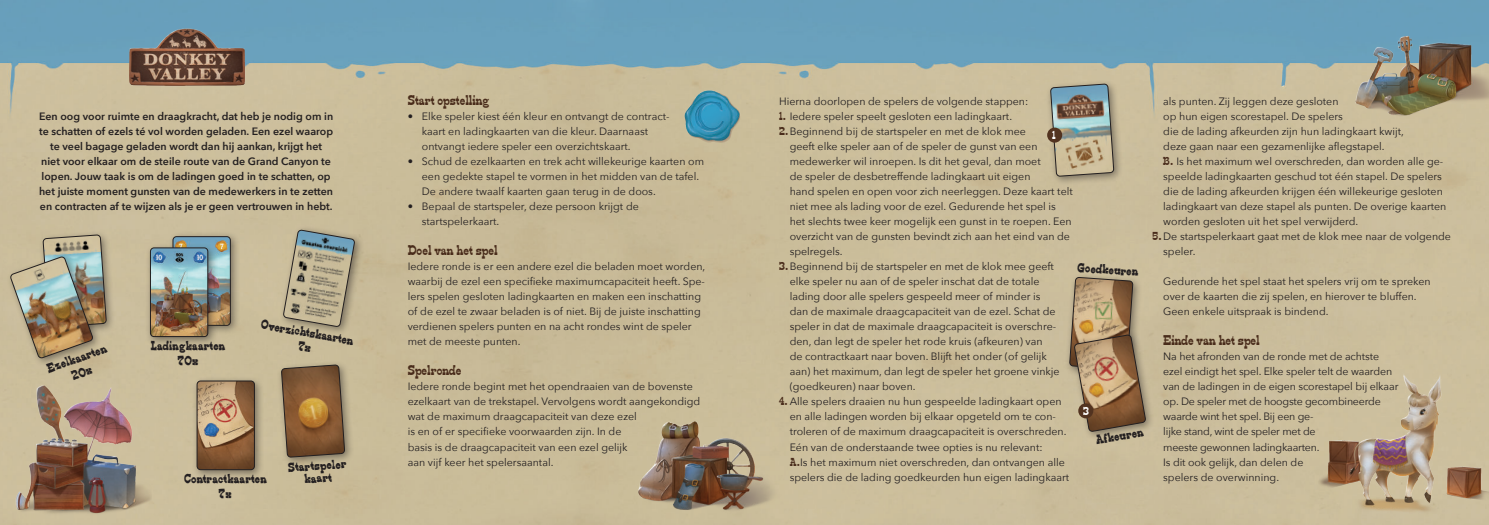
<style>
.page{position:relative;width:1489px;height:525px;background:#fff}
.page>*{position:absolute;margin:0;border:0;box-sizing:border-box;transform-origin:0 0}
.t1{font:13.75px "Edmunds";color:#492c1b}
.t2{font:12.5px/15px "Edmunds Distressed";letter-spacing:.01em;color:#231f20;text-align:center}
.t3{font:11.25px "Edmunds";color:#fff}
.t4{font:10.62px/15px "Avenir Next";color:#231f20}
.t5{font:600 10.62px/15px "Avenir Next";color:#231f20;text-align:center}
.s1{font-family:"Edmunds";font-size:11.25px;color:#492c1b}
</style>
<div class="page">
<img style="left:0;top:0;width:1488px;height:524px">
<div style="left:167px;top:231px;width:73px;height:104px;background:#231f20;opacity:.5"></div>
<img style="left:173px;top:236px;width:57px;height:89px">
<div style="left:173px;top:236px;width:57px;height:89px;border:1px solid #231f20;border-radius:4px"></div>
<img style="left:92px;top:0;width:191px;height:119px">
<div style="left:38px;top:230px;width:78px;height:107px;background:#231f20;opacity:.5"></div>
<div style="left:6px;top:252px;width:96px;height:115px;background:#231f20;opacity:.5"></div>
<img style="left:10px;top:235px;width:96px;height:123px">
<div style="left:145px;top:243px;width:73px;height:104px;background:#231f20;opacity:.5"></div>
<img style="left:150px;top:248px;width:58px;height:88px">
<div style="left:150px;top:248px;width:58px;height:88px;border:1px solid #231f20;border-radius:4px"></div>
<div style="left:279px;top:225px;width:85px;height:111px;background:#231f20;opacity:.5"></div>
<svg style="left:283px;top:230px;width:72px;height:96px;background:#a4a089"></svg>
<div style="left:192px;top:376px;width:72px;height:104px;background:#231f20;opacity:.5"></div>
<img style="left:197px;top:381px;width:57px;height:88px">
<div style="left:197px;top:381px;width:57px;height:88px;border:1px solid #231f20;border-radius:4px"></div>
<div style="left:277px;top:360px;width:77px;height:107px;background:#231f20;opacity:.5"></div>
<svg style="left:281px;top:365px;width:63px;height:92px;background:#87603a"></svg>
<div style="left:1045px;top:79px;width:78px;height:107px;background:#231f20;opacity:.5"></div>
<img style="left:1050px;top:84px;width:63px;height:92px">
<div style="left:1047px;top:127px;width:15px;height:15px;background:#523320;border-radius:50%"></div>
<div style="left:1064px;top:272px;width:78px;height:107px;background:#cabd9c"></div>
<div style="left:1069px;top:330px;width:85px;height:111px;background:#231f20;opacity:.5"></div>
<svg style="left:1069px;top:277px;width:76px;height:154px"></svg>
<div style="left:1078px;top:403px;width:15px;height:15px;background:#523320;border-radius:50%"></div>
<img style="left:0;top:376px;width:151px;height:148px">
<img style="left:597px;top:402px;width:212px;height:122px">
<img style="left:679px;top:84px;width:69px;height:60px">
<img style="left:1311px;top:0;width:177px;height:172px">
<img style="left:1298px;top:266px;width:190px;height:258px">
<svg style="left:298px;top:341px;width:13px;height:11px"></svg>
<p class="t5" style="left:39px;top:110px;width:295px">Een oog voor ruimte en draagkracht, dat heb je nodig om in te schatten of ezels té vol worden geladen. Een ezel waarop te veel bagage geladen wordt dan hij aankan, krijgt het<br>niet voor elkaar om de steile route van de Grand Canyon te lopen. Jouw taak is om de ladingen goed in te schatten, op het juiste moment gunsten van de medewerkers in te zetten en contracten af te wijzen als je er geen vertrouwen in hebt.</p>
<p class="t2" style="left:45px;top:363px;width:64px;rotate:-20deg">Ezelkaarten<br>20x</p>
<p class="t2" style="left:151px;top:339px;width:76px">Ladingkaarten</p>
<p class="t2" style="left:178px;top:354px;width:22px">70x</p>
<p class="t2" style="left:262px;top:318px;width:95px;rotate:10deg">Overzichtskaarten</p>
<p class="t2" style="left:184px;top:472px;width:84px">Contractkaarten<br>7x</p>
<p class="t2" style="left:288px;top:462px;width:60px;line-height:12.5px;rotate:-4deg">Startspeler kaart</p>
<p class="t1" style="left:407px;top:95px;width:83px">Start opstelling</p>
<p class="t4" style="left:422px;top:110px;width:249px;text-indent:-14px">• Elke speler kiest één kleur en ontvangt de contract&shy;kaart en ladingkaarten van die kleur. Daarnaast ontvangt iedere speler een overzichtskaart.</p>
<p class="t4" style="left:422px;top:155px;width:284px;text-indent:-14px">• Schud de ezelkaarten en trek acht willekeurige kaarten om een gedekte stapel te vormen in het midden van de tafel.<br>De andere twaalf kaarten gaan terug in de doos.</p>
<p class="t4" style="left:422px;top:200px;width:218px;text-indent:-14px">• Bepaal de startspeler, deze persoon krijgt de startspelerkaart.</p>
<p class="t1" style="left:407px;top:245px;width:91px">Doel van het spel</p>
<p class="t4" style="left:407px;top:260px;width:299px">Iedere ronde is er een andere ezel die beladen moet worden, waarbij de ezel een specifieke maximumcapaciteit heeft. Spe&shy;lers spelen gesloten ladingkaarten en maken een inschatting of de ezel te zwaar beladen is of niet. Bij de juiste inschatting verdienen spelers punten en na acht rondes wint de speler met de meeste punten.</p>
<p class="t1" style="left:407px;top:365px;width:55px">Spelronde</p>
<p class="t4" style="left:407px;top:380px;width:294px">Iedere ronde begint met het opendraaien van de bovenste ezelkaart van de trekstapel. Vervolgens wordt aangekondigd wat de maximum draagcapaciteit van deze ezel<br>is en of er specifieke voorwaarden zijn. In de<br>basis is de draagcapaciteit van een ezel gelijk<br>aan vijf keer het spelersaantal.</p>
<p class="t4" style="left:779px;top:95px;width:251px">Hierna doorlopen de spelers de volgende stappen:</p>
<p class="t4" style="left:779px;top:110px;width:234px"><span class="s1">1.</span> Iedere speler speelt gesloten een ladingkaart.</p>
<p class="t4" style="left:779px;top:123px;width:248px"><span class="s1">2.</span>Beginnend bij de startspeler en met de klok mee</p>
<p class="t4" style="left:789px;top:140px;width:249px">geeft elke speler aan of de speler de gunst van een</p>
<p class="t4" style="left:789px;top:155px;width:252px">medewerker wil inroepen. Is dit het geval, dan moet</p>
<p class="t4" style="left:789px;top:170px;width:242px">de speler de desbetreffende ladingkaart uit eigen</p>
<p class="t4" style="left:789px;top:185px;width:284px">hand spelen en open voor zich neerleggen. Deze kaart telt</p>
<p class="t4" style="left:789px;top:200px;width:268px">niet mee als lading voor de ezel. Gedurende het spel is</p>
<p class="t4" style="left:789px;top:213px;width:283px">het slechts twee keer mogelijk een gunst in te roepen. Een</p>
<p class="t4" style="left:789px;top:230px;width:282px">overzicht van de gunsten bevindt zich aan het eind van de</p>
<p class="t4" style="left:789px;top:245px;width:54px">spelregels.</p>
<p class="t4" style="left:779px;top:258px;width:276px"><span class="s1">3.</span>Beginnend bij de startspeler en met de klok mee geeft</p>
<p class="t4" style="left:789px;top:275px;width:251px">elke speler nu aan of de speler inschat dat de totale</p>
<p class="t4" style="left:789px;top:290px;width:252px">lading door alle spelers gespeeld meer of minder is</p>
<p class="t4" style="left:789px;top:303px;width:267px">dan de maximale draagcapaciteit van de ezel. Schat de</p>
<p class="t4" style="left:789px;top:318px;width:268px">speler in dat de maximale draagcapaciteit is overschre-</p>
<p class="t4" style="left:789px;top:335px;width:254px">den, dan legt de speler het rode kruis (afkeuren) van</p>
<p class="t4" style="left:789px;top:348px;width:259px">de contractkaart naar boven. Blijft het onder (of gelijk</p>
<p class="t4" style="left:789px;top:363px;width:271px">aan) het maximum, dan legt de speler het groene vinkje</p>
<p class="t4" style="left:789px;top:380px;width:127px">(goedkeuren) naar boven.</p>
<p class="t4" style="left:789px;top:395px;width:281px;text-indent:-11px"><span class="s1">4.</span> Alle spelers draaien nu hun gespeelde ladingkaart open en alle ladingen worden bij elkaar opgeteld om te con&shy;troleren of de maximum draagcapaciteit is overschreden.<br>Eén van de onderstaande twee opties is nu relevant:<br><span class="s1">A.</span>Is het maximum niet overschreden, dan ontvangen alle spelers die de lading goedkeurden hun eigen ladingkaart</p>
<p class="t3" style="left:1052px;top:131px;width:5px">1</p>
<p class="t2" style="left:1077px;top:261px;width:62px;rotate:4deg">Goedkeuren</p>
<p class="t3" style="left:1083px;top:406px;width:7px">3</p>
<p class="t2" style="left:1094px;top:434px;width:49px;rotate:-10deg">Afkeuren</p>
<p class="t4" style="left:1163px;top:93px;width:284px">als punten. Zij leggen deze gesloten<br>op hun eigen scorestapel. De spelers<br>die de lading afkeurden zijn hun ladingkaart kwijt,<br>deze gaan naar een gezamenlijke aflegstapel.<br><span class="s1">B.</span> Is het maximum wel overschreden, dan worden alle ge&shy;speelde ladingkaarten geschud tot één stapel. De spelers die de lading afkeurden krijgen één willekeurige gesloten ladingkaart van deze stapel als punten. De overige kaarten worden gesloten uit het spel verwijderd.</p>
<p class="t4" style="left:1163px;top:230px;width:289px;text-indent:-11px"><span class="s1">5.</span> De startspelerkaart gaat met de klok mee naar de volgende speler.</p>
<p class="t4" style="left:1163px;top:273px;width:269px">Gedurende het spel staat het spelers vrij om te spreken over de kaarten die zij spelen, en hierover te bluffen.<br>Geen enkele uitspraak is bindend.</p>
<p class="t1" style="left:1163px;top:335px;width:98px">Einde van het spel</p>
<p class="t4" style="left:1163px;top:350px;width:237px">Na het afronden van de ronde met de achtste ezel eindigt het spel. Elke speler telt de waarden van de ladingen in de eigen scorestapel bij elkaar op. De speler met de hoogste gecombineerde waarde wint het spel. Bij een ge-<br>lijke stand, wint de speler met de<br>meeste gewonnen ladingkaarten.<br>Is dit ook gelijk, dan delen de<br>spelers de overwinning.</p>
</div>
